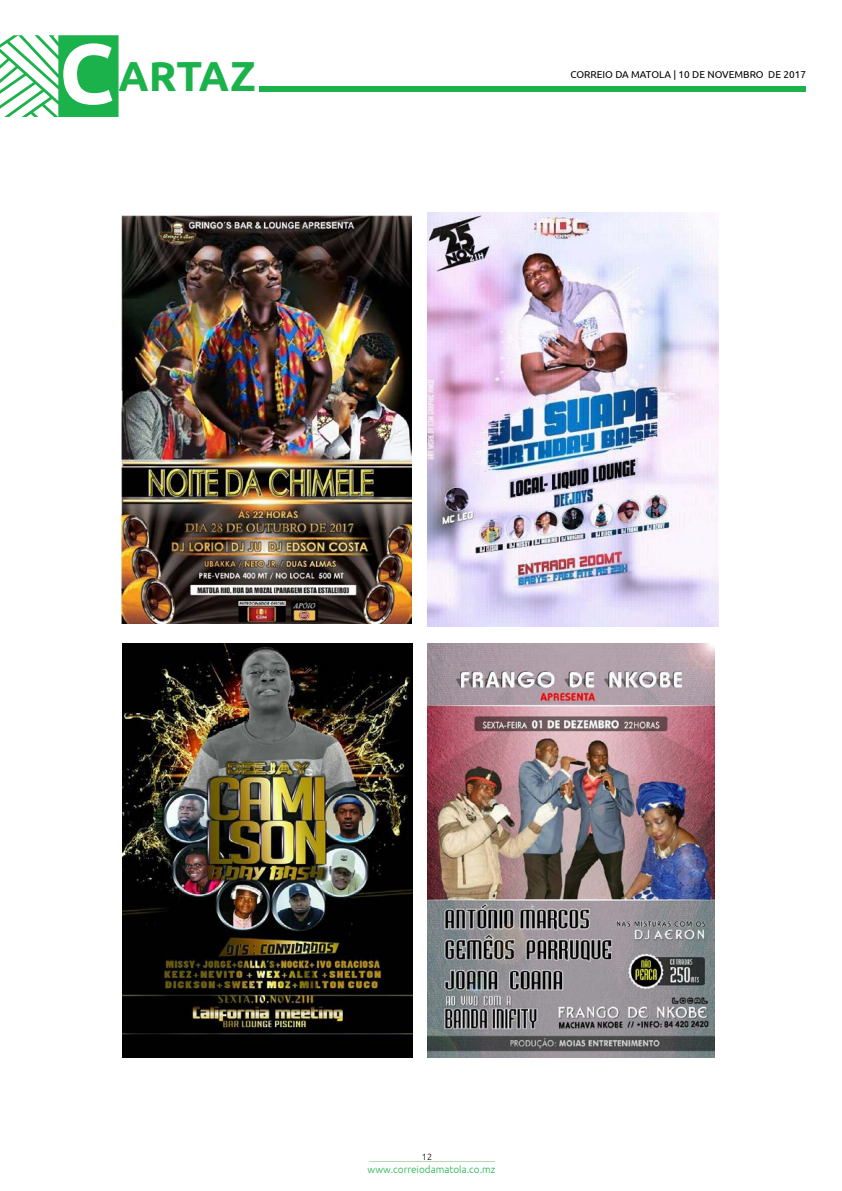
<style>
.page{position:relative;width:842px;height:1191px;background:#fff}
.page>*{position:absolute;margin:0;border:0;box-sizing:border-box;transform-origin:0 0}
.t1{font:700 42px "Ubuntu";letter-spacing:-.005em;color:#1bb24b}
.t2{font:10px "Ubuntu";color:#000}
.t3{font:300 10px "Ubuntu";color:#1bb24b}
.t4{font:300 9px "Ubuntu";color:#000}
.s1{font-size:85px;color:#fff}
</style>
<div class="page">
<svg style="left:0;top:35px;width:119px;height:82px"></svg>
<hr style="left:369px;top:1161px;width:126px;height:1px;background:#b4dbb0">
<div style="left:260px;top:86px;width:546px;height:5px;background:#1bb24b"></div>
<img style="left:121px;top:215px;width:290px;height:408px">
<img style="left:122px;top:643px;width:290px;height:414px">
<img style="left:428px;top:212px;width:290px;height:414px">
<img style="left:427px;top:643px;width:287px;height:414px">
<h1 class="t1" style="left:59px;top:51px;width:198px"><span class="s1">C</span>ARTAZ</h1>
<p class="t2" style="left:570px;top:69px;width:237px">CORREIO DA MATOLA | 10 DE NOVEMBRO DE 2017</p>
<p class="t4" style="left:422px;top:1151px;width:12px">12</p>
<p class="t3" style="left:367px;top:1163px;width:129px">www.correiodamatola.co.mz</p>
</div>
